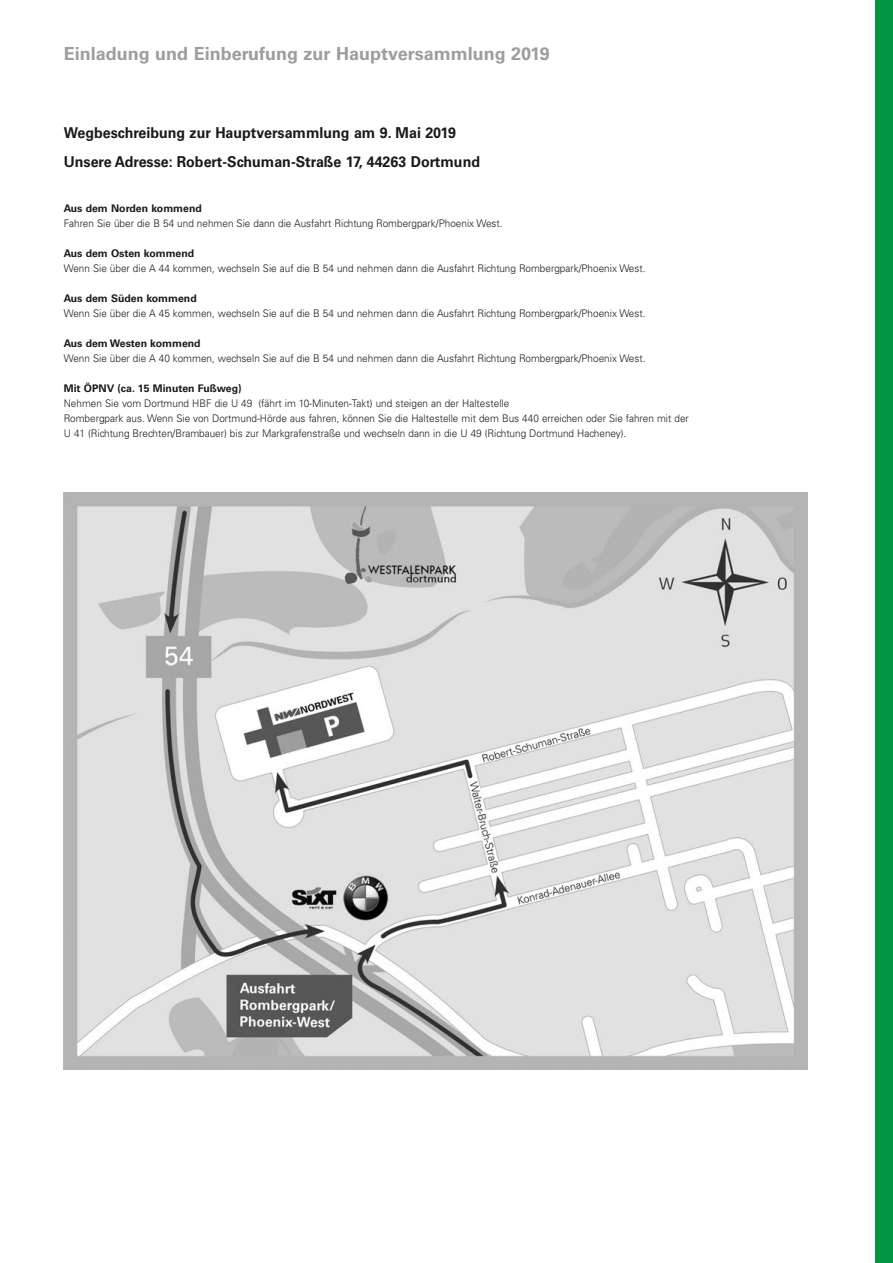
<style>
.page{position:relative;width:893px;height:1263px;background:#fff}
.page>*{position:absolute;margin:0;border:0;box-sizing:border-box;transform-origin:0 0}
.t1{font:700 18px "Univers LT Std";color:#9c9d9d}
.t2{font:700 15px/28.5px "Univers LT Std";color:#1a1a18;scale:.95 1}
.t3{font:300 10.5px/15px "Univers LT Std";color:#1a1a18;scale:.95 1}
.t4{font:700 10.5px "Univers LT Std";color:#1a1a18}
</style>
<div class="page">
<div style="left:876px;top:0;width:17px;height:1263px;background:#00963f"></div>
<img style="left:64px;top:492px;width:744px;height:578px">
<h1 class="t1" style="left:64px;top:43px;width:488px">Einladung und Einberufung zur Hauptversammlung 2019</h1>
<h2 class="t2" style="left:64px;top:119px;width:440px">Wegbeschreibung zur Hauptversammlung am 9. Mai 2019<br>Unsere Adresse: Robert-Schuman-Straße 17, 44263 Dortmund</h2>
<p class="t4" style="left:64px;top:202px;width:140px">Aus dem Norden kommend</p>
<p class="t3" style="left:64px;top:216px;width:463px">Fahren Sie über die B 54 und nehmen Sie dann die Ausfahrt Richtung Rombergpark/Phoenix West.</p>
<p class="t4" style="left:64px;top:247px;width:132px">Aus dem Osten kommend</p>
<p class="t3" style="left:64px;top:261px;width:614px">Wenn Sie über die A 44 kommen, wechseln Sie auf die B 54 und nehmen dann die Ausfahrt Richtung Rombergpark/Phoenix West.</p>
<p class="t4" style="left:64px;top:292px;width:134px">Aus dem Süden kommend</p>
<p class="t3" style="left:64px;top:306px;width:614px">Wenn Sie über die A 45 kommen, wechseln Sie auf die B 54 und nehmen dann die Ausfahrt Richtung Rombergpark/Phoenix West.</p>
<p class="t4" style="left:64px;top:337px;width:138px">Aus dem Westen kommend</p>
<p class="t3" style="left:64px;top:351px;width:614px">Wenn Sie über die A 40 kommen, wechseln Sie auf die B 54 und nehmen dann die Ausfahrt Richtung Rombergpark/Phoenix West.</p>
<p class="t4" style="left:64px;top:382px;width:179px">Mit ÖPNV (ca. 15 Minuten Fußweg)</p>
<p class="t3" style="left:64px;top:396px;width:660px">Nehmen Sie vom Dortmund HBF die U 49 (fährt im 10-Minuten-Takt) und steigen an der Haltestelle<br>Rombergpark aus. Wenn Sie von Dortmund-Hörde aus fahren, können Sie die Haltestelle mit dem Bus 440 erreichen oder Sie fahren mit der<br>U 41 (Richtung Brechten/Brambauer) bis zur Markgrafenstraße und wechseln dann in die U 49 (Richtung Dortmund Hacheney).</p>
</div>
